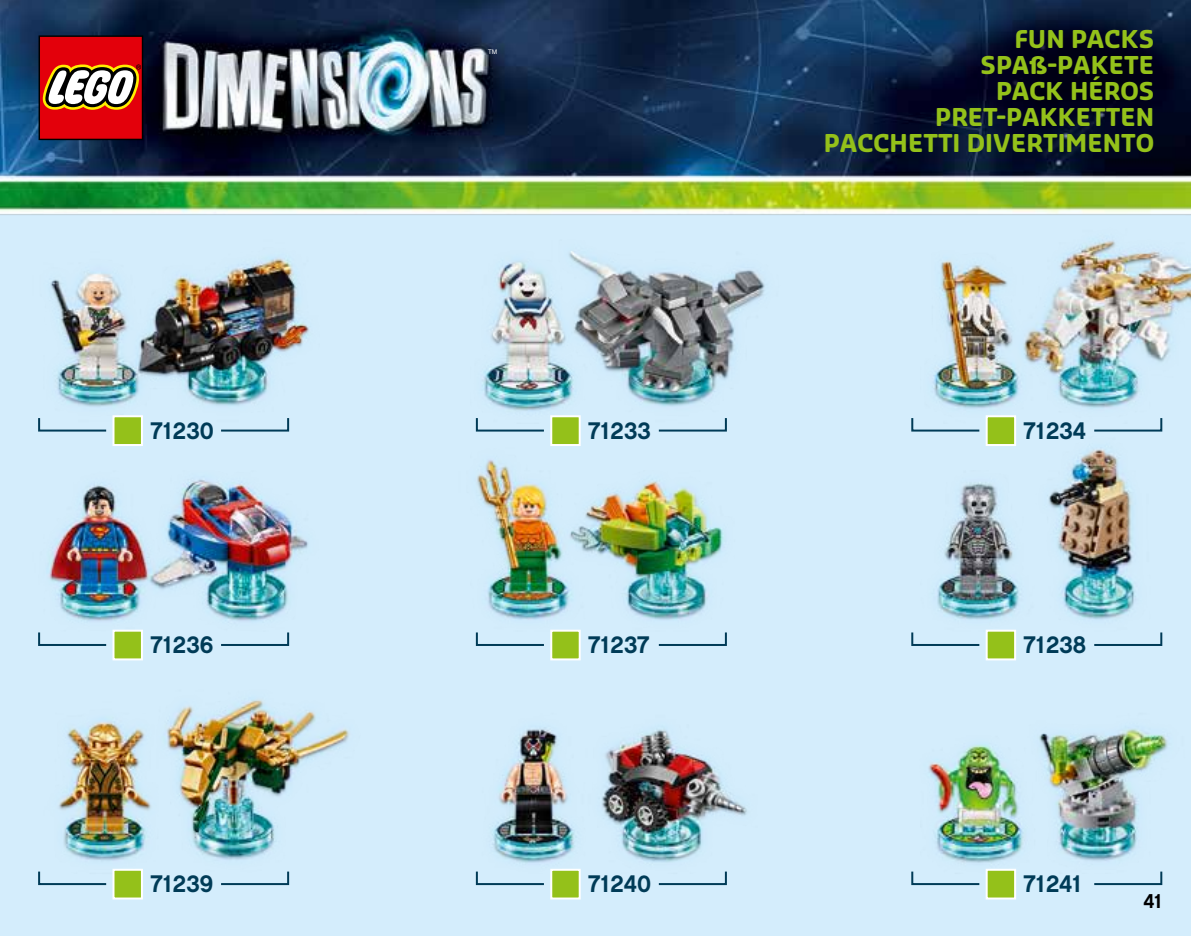
<style>
.page{position:relative;width:1191px;height:936px;background:#fff}
.page>*{position:absolute;margin:0;border:0;box-sizing:border-box;transform-origin:0 0}
.t1{font:700 24px/26px "Sansa Soft Std";color:#94c11a;text-align:right}
.t2{font:700 24px "LEGO Chalet 60";color:#003b57}
.t3{font:700 20px "LEGO Chalet 60";color:#000}
.t4{font:6.6px "LEGO Chalet 60";color:#fff}
</style>
<div class="page">
<img style="left:1px;top:0;width:1190px;height:935px">
<svg style="left:657px;top:416px;width:71px;height:16px"></svg>
<svg style="left:475px;top:414px;width:106px;height:33px;background:#c0dcc6"></svg>
<svg style="left:657px;top:630px;width:71px;height:17px"></svg>
<svg style="left:475px;top:628px;width:106px;height:33px;background:#c0ddc6"></svg>
<svg style="left:657px;top:869px;width:71px;height:17px"></svg>
<svg style="left:475px;top:867px;width:106px;height:33px;background:#c0ddc6"></svg>
<svg style="left:219px;top:416px;width:71px;height:16px"></svg>
<svg style="left:37px;top:414px;width:107px;height:33px;background:#c0ddc7"></svg>
<svg style="left:219px;top:630px;width:71px;height:17px"></svg>
<svg style="left:37px;top:628px;width:107px;height:33px;background:#c0ddc7"></svg>
<svg style="left:219px;top:869px;width:71px;height:17px"></svg>
<svg style="left:37px;top:867px;width:107px;height:33px;background:#c0ddc7"></svg>
<svg style="left:1092px;top:416px;width:71px;height:16px"></svg>
<svg style="left:910px;top:414px;width:107px;height:33px;background:#c0ddc7"></svg>
<svg style="left:1092px;top:630px;width:71px;height:17px"></svg>
<svg style="left:910px;top:628px;width:107px;height:33px;background:#c0ddc7"></svg>
<svg style="left:1092px;top:869px;width:71px;height:17px"></svg>
<svg style="left:910px;top:867px;width:107px;height:33px;background:#c0ddc7"></svg>
<svg style="left:39px;top:35px;width:104px;height:105px"></svg>
<img style="left:0;top:0;width:1px;height:935px">
<p class="t4" style="left:488px;top:48px;width:11px">TM</p>
<p class="t1" style="left:824px;top:25px;width:332px">FUN PACKS<br>SPAß-PAKETE<br>PACK HÉROS<br>PRET-PAKKETTEN<br>PACCHETTI DIVERTIMENTO</p>
<p class="t2" style="left:150px;top:415px;width:65px">71230</p>
<p class="t2" style="left:588px;top:415px;width:64px">71233</p>
<p class="t2" style="left:1023px;top:415px;width:64px">71234</p>
<p class="t2" style="left:150px;top:629px;width:64px">71236</p>
<p class="t2" style="left:588px;top:629px;width:63px">71237</p>
<p class="t2" style="left:1023px;top:629px;width:64px">71238</p>
<p class="t2" style="left:150px;top:868px;width:64px">71239</p>
<p class="t2" style="left:588px;top:868px;width:64px">71240</p>
<p class="t2" style="left:1023px;top:868px;width:60px">71241</p>
<p class="t3" style="left:1143px;top:888px;width:21px">41</p>
</div>
